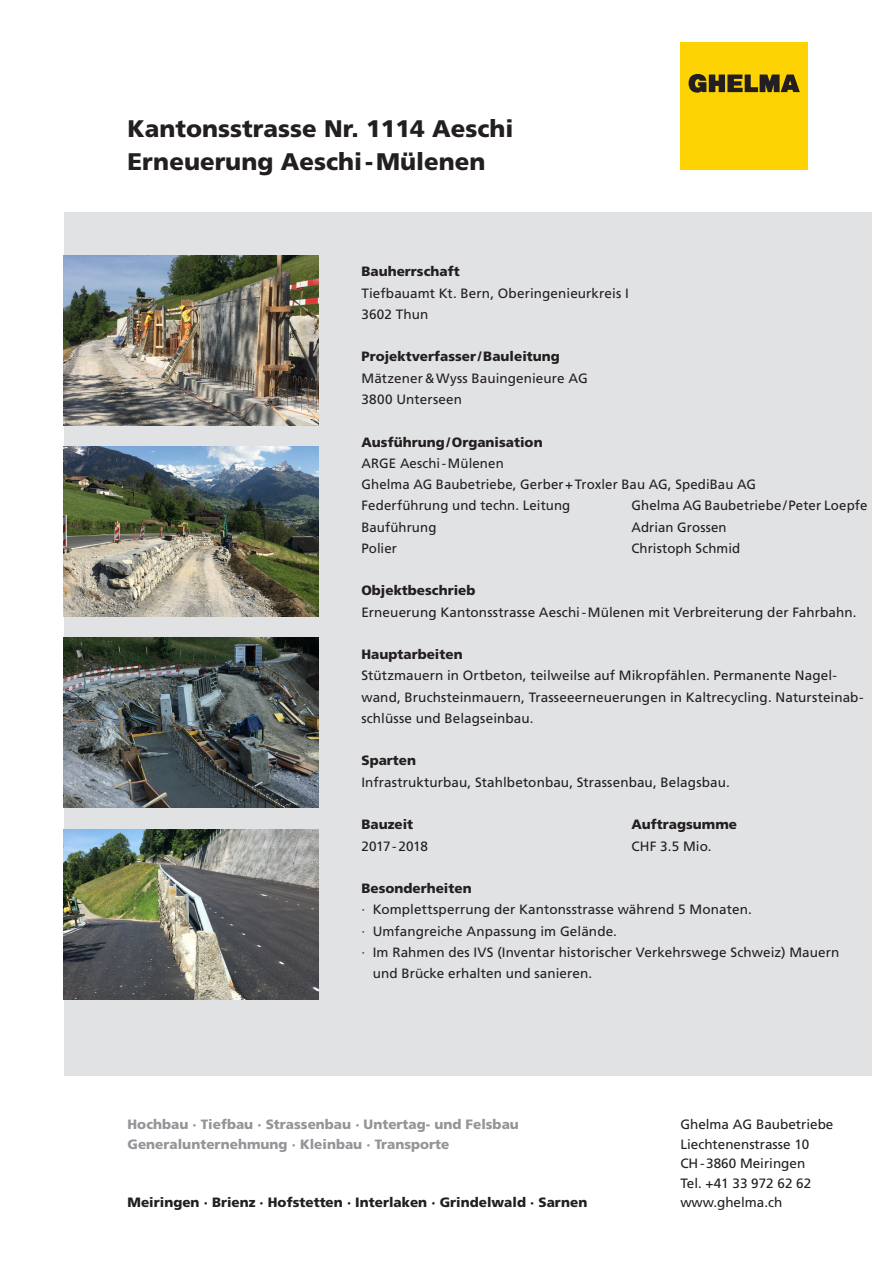
<style>
.page{position:relative;width:893px;height:1263px;background:#fff}
.page>*{position:absolute;margin:0;border:0;box-sizing:border-box;transform-origin:0 0}
.t1{font:900 24px "Frutiger LT Std";color:#231f20}
.Text{font:13.5px/21.3px "Frutiger LT Std";letter-spacing:.005em;color:#231f20}
.Text-2{font:900 13.5px "Frutiger LT Std";color:#231f20}
.t2{font:900 13.5px "Frutiger LT Std";color:#939598}
.Text-3{font:13.5px "Frutiger LT Std";letter-spacing:-.02em;color:#231f20}
</style>
<div class="page">
<div style="left:64px;top:213px;width:808px;height:863px;background:#e1e2e4"></div>
<div style="left:680px;top:43px;width:128px;height:127px;background:#fed304"></div>
<svg style="left:688px;top:74px;width:112px;height:19px"></svg>
<img style="left:64px;top:255px;width:255px;height:170px">
<img style="left:64px;top:446px;width:255px;height:171px">
<img style="left:64px;top:638px;width:255px;height:170px">
<img style="left:64px;top:829px;width:255px;height:170px">
<p class="t1" style="left:128px;top:114px;width:387px">Kantonsstrasse Nr. 1114 Aeschi</p>
<p class="t1" style="left:128px;top:147px;width:359px">Erneuerung Aeschi-Mülenen</p>
<p class="Text-2" style="left:361px;top:263px;width:100px">Bauherrschaft</p>
<p class="Text" style="left:361px;top:282px;width:269px">Tiefbauamt Kt. Bern, Oberingenieurkreis I</p>
<p class="Text" style="left:361px;top:304px;width:68px">3602 Thun</p>
<p class="Text-2" style="left:361px;top:349px;width:200px">Projektverfasser /Bauleitung</p>
<p class="Text" style="left:361px;top:367px;width:228px">Mätzener&amp;Wyss Bauingenieure AG</p>
<p class="Text" style="left:361px;top:389px;width:102px">3800 Unterseen</p>
<p class="Text-2" style="left:361px;top:434px;width:183px">Ausführung/Organisation</p>
<p class="Text" style="left:361px;top:452px;width:144px">ARGE Aeschi-Mülenen</p>
<p class="Text" style="left:361px;top:474px;width:396px">Ghelma AG Baubetriebe, Gerber+Troxler Bau AG, SpediBau AG</p>
<p class="Text" style="left:361px;top:495px;width:210px">Federführung und techn. Leitung</p>
<p class="Text" style="left:631px;top:495px;width:237px">Ghelma AG Baubetriebe/Peter Loepfe</p>
<p class="Text" style="left:361px;top:516px;width:77px">Bauführung</p>
<p class="Text" style="left:631px;top:516px;width:97px">Adrian Grossen</p>
<p class="Text" style="left:361px;top:537px;width:37px">Polier</p>
<p class="Text" style="left:631px;top:537px;width:110px">Christoph Schmid</p>
<p class="Text-2" style="left:361px;top:582px;width:116px">Objektbeschrieb</p>
<p class="Text" style="left:361px;top:601px;width:497px">Erneuerung Kantonsstrasse Aeschi-Mülenen mit Verbreiterung der Fahrbahn.</p>
<p class="Text-2" style="left:361px;top:646px;width:103px">Hauptarbeiten</p>
<p class="Text" style="left:361px;top:665px;width:504px">Stützmauern in Ortbeton, teilweilse auf Mikropfählen. Permanente Nagel&shy;wand, Bruchsteinmauern, Trasseeerneuerungen in Kaltrecycling. Natursteinab&shy;schlüsse und Belagseinbau.</p>
<p class="Text-2" style="left:361px;top:752px;width:56px">Sparten</p>
<p class="Text" style="left:361px;top:771px;width:370px">Infrastrukturbau, Stahlbetonbau, Strassenbau, Belagsbau.</p>
<p class="Text-2" style="left:361px;top:816px;width:53px">Bauzeit</p>
<p class="Text-2" style="left:631px;top:816px;width:107px">Auftragsumme</p>
<p class="Text-3" style="left:361px;top:838px;width:68px">2017-2018</p>
<p class="Text" style="left:631px;top:835px;width:82px">CHF 3.5 Mio.</p>
<p class="Text-2" style="left:361px;top:880px;width:112px">Besonderheiten</p>
<p class="Text" style="left:361px;top:899px;width:392px">· Komplettsperrung der Kantonsstrasse während 5 Monaten.</p>
<p class="Text" style="left:361px;top:920px;width:257px">· Umfangreiche Anpassung im Gelände.</p>
<p class="Text" style="left:373px;top:941px;width:468px;text-indent:-11px">· Im Rahmen des IVS (Inventar historischer Verkehrswege Schweiz) Mauern und Brücke erhalten und sanieren.</p>
<p class="t2" style="left:128px;top:1116px;width:393px">Hochbau · Tiefbau · Strassenbau · Untertag- und Felsbau</p>
<p class="t2" style="left:128px;top:1136px;width:323px">Generalunternehmung · Kleinbau · Transporte</p>
<p class="Text-2" style="left:128px;top:1194px;width:461px">Meiringen · Brienz · Hofstetten · Interlaken · Grindelwald · Sarnen</p>
<p class="Text" style="left:680px;top:1114px;width:155px">Ghelma AG Baubetriebe</p>
<p class="Text" style="left:680px;top:1133px;width:131px">Liechtenenstrasse 10</p>
<p class="Text" style="left:680px;top:1153px;width:126px">CH-3860 Meiringen</p>
<p class="Text" style="left:680px;top:1172px;width:132px">Tel. +41 33 972 62 62</p>
<p class="Text" style="left:680px;top:1192px;width:104px">www.ghelma.ch</p>
</div>
